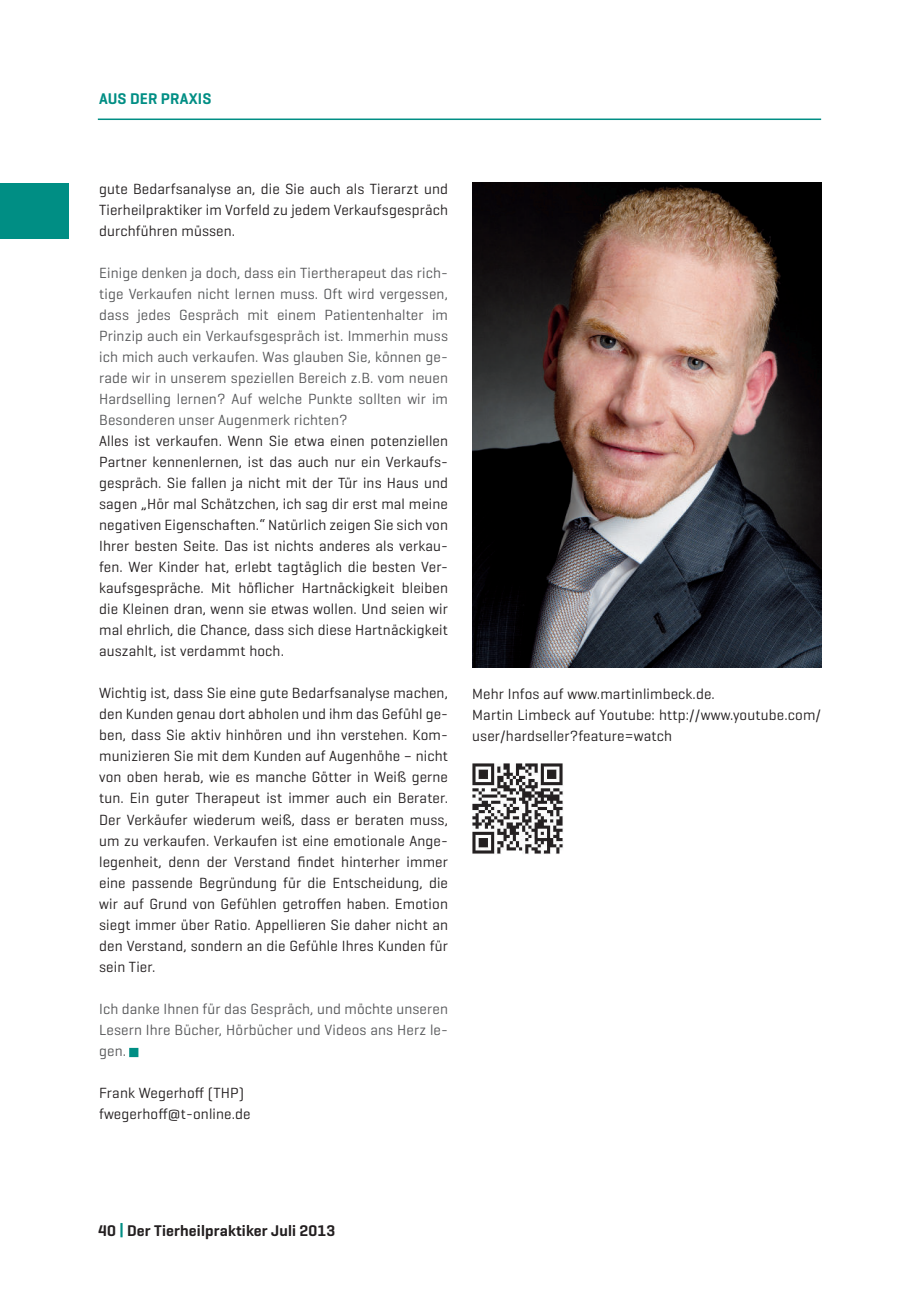
<style>
.page{position:relative;width:919px;height:1289px;background:#fff}
.page>*{position:absolute;margin:0;border:0;box-sizing:border-box;transform-origin:0 0}
.t1{font:600 15.75px "Geogrotesque";letter-spacing:.01em;color:#231f20}
.t2{font:600 15.75px "Geogrotesque";letter-spacing:.01em;color:#008e84}
.t3{font:15px/21px "Geogrotesque";letter-spacing:.01em;color:#231f20;text-align:justify}
.t4{font:15px/21px "Geogrotesque";letter-spacing:.01em;color:#57585a;text-align:justify}
.s1{font-family:"Times New Roman";font-weight:700;font-size:13.5px;color:#008e84}
.s2{color:#008e84}
</style>
<div class="page">
<hr style="left:98px;top:118px;width:723px;height:2px;background:#008e84">
<div style="left:0;top:183px;width:68px;height:55px;background:#008e84"></div>
<div style="left:129px;top:1047px;width:9px;height:10px;border:3px solid #008e84"></div>
<img style="left:472px;top:183px;width:349px;height:484px">
<img style="left:472px;top:763px;width:91px;height:91px">
<p class="t2" style="left:99px;top:92px;width:114px">AUS DER PRAXIS</p>
<p class="t3" style="left:99px;top:179px;width:350px">gute Bedarfsanalyse an, die Sie auch als Tierarzt und Tierheilpraktiker im Vorfeld zu jedem Verkaufsgespräch durchführen müssen.</p>
<p class="t4" style="left:99px;top:263px;width:350px">Einige denken ja doch, dass ein Tiertherapeut das rich&shy;tige Verkaufen nicht lernen muss. Oft wird vergessen, dass jedes Gespräch mit einem Patientenhalter im Prinzip auch ein Verkaufsgespräch ist. Immerhin muss ich mich auch verkaufen. Was glauben Sie, können ge&shy;rade wir in unserem speziellen Bereich z.B. vom neuen Hardselling lernen? Auf welche Punkte sollten wir im Besonderen unser Augenmerk richten?</p>
<p class="t3" style="left:99px;top:431px;width:350px">Alles ist verkaufen. Wenn Sie etwa einen potenziellen Partner kennenlernen, ist das auch nur ein Verkaufs&shy;gespräch. Sie fallen ja nicht mit der Tür ins Haus und sagen „Hör mal Schätzchen, ich sag dir erst mal meine negativen Eigenschaften.“ Natürlich zeigen Sie sich von Ihrer besten Seite. Das ist nichts anderes als verkau&shy;fen. Wer Kinder hat, erlebt tagtäglich die besten Ver&shy;kaufsgespräche. Mit höflicher Hartnäckigkeit bleiben die Kleinen dran, wenn sie etwas wollen. Und seien wir mal ehrlich, die Chance, dass sich diese Hartnäckigkeit auszahlt, ist verdammt hoch.</p>
<p class="t3" style="left:99px;top:683px;width:350px">Wichtig ist, dass Sie eine gute Bedarfsanalyse machen, den Kunden genau dort abholen und ihm das Gefühl ge&shy;ben, dass Sie aktiv hinhören und ihn verstehen. Kom&shy;munizieren Sie mit dem Kunden auf Augenhöhe – nicht von oben herab, wie es manche Götter in Weiß gerne tun. Ein guter Therapeut ist immer auch ein Berater.<br>Der Verkäufer wiederum weiß, dass er beraten muss, um zu verkaufen. Verkaufen ist eine emotionale Ange&shy;legenheit, denn der Verstand findet hinterher immer eine passende Begründung für die Entscheidung, die wir auf Grund von Gefühlen getroffen haben. Emotion siegt immer über Ratio. Appellieren Sie daher nicht an den Verstand, sondern an die Gefühle Ihres Kunden für sein Tier.</p>
<p class="t4" style="left:99px;top:998px;width:350px">Ich danke Ihnen für das Gespräch, und möchte unseren Lesern Ihre Bücher, Hörbücher und Videos ans Herz le&shy;gen. <span class="s1">■</span></p>
<p class="t3" style="left:99px;top:1082px;width:153px">Frank Wegerhoff (THP) fwegerhoff@t-online.de</p>
<p class="t3" style="left:472px;top:684px;width:350px;text-align:left">Mehr Infos auf www.martinlimbeck.de.<br>Martin Limbeck auf Youtube: http://www.youtube.com/ user/hardseller?feature=watch</p>
<p class="t1" style="left:98px;top:1223px;width:239px">40 <span class="s2">|</span> Der Tierheilpraktiker Juli 2013</p>
</div>
